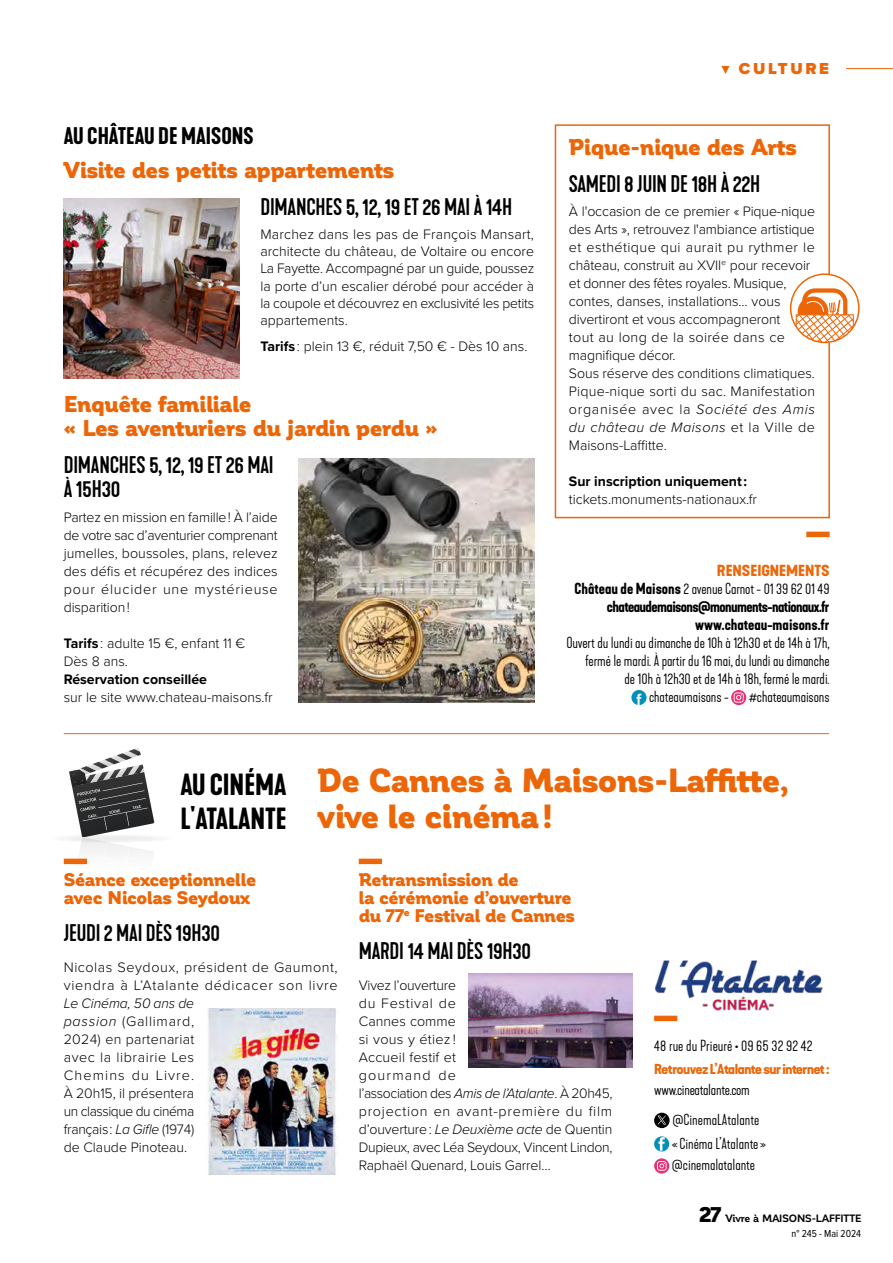
<style>
.page{position:relative;width:893px;height:1263px;background:#fff}
.page>*{position:absolute;margin:0;border:0;box-sizing:border-box;transform-origin:0 0}
.t1{font:900 33px/36px "Corporative";letter-spacing:-.02em;color:#ec6608}
.t2{font:600 28.5px/34.3px "Kapra Neue";letter-spacing:-.005em;color:#000}
.t3{font:500 22.5px/24px "Kapra Neue";letter-spacing:-.01em;color:#000}
.t4{font:900 22.5px/24px "Corporative";letter-spacing:-.015em;color:#ec6608}
.t5{font:600 22.5px "Kapra Neue";color:#000}
.t6{font:900 18px/18px "Corporative";letter-spacing:-.02em;color:#ec6608}
.t7{font:900 16.5px "Proxima Nova";letter-spacing:.16em;color:#ec6608}
.t8{font:300 15px/29.5px "Kapra Neue";letter-spacing:-.01em;color:#000}
.t9{font:600 15px/18px "Kapra Neue";letter-spacing:-.04em;color:#000;text-align:right}
.t10{font:300 14.25px/18px "Proxima Nova";color:#000;text-align:justify}
.t11{font:300 14.25px/18px "Proxima Nova";letter-spacing:.04em;color:#000}
.t12{font:700 14.25px "Proxima Nova";color:#000}
.t13{font:700 expanded 13.5px "Kapra Neue";letter-spacing:-.03em;color:#ec6608}
.t14{font:700 10.5px "Corporative";letter-spacing:-.015em;color:#000}
.t15{font:10.5px "Proxima Nova Cond";color:#000}
.s1{font-weight:700}
.s2{font-style:italic}
.s3{font-weight:700;font-stretch:expanded;color:#ec670a}
.s4{font-weight:300}
.s5{font-weight:900;font-size:21px}
</style>
<div class="page">
<hr style="left:846px;top:68px;width:47px;height:1px;background:#ec6608">
<svg style="left:721px;top:66px;width:8px;height:8px"></svg>
<svg style="left:63px;top:748px;width:97px;height:117px"></svg>
<svg style="left:654px;top:1113px;width:16px;height:15px"></svg>
<svg style="left:657px;top:1116px;width:9px;height:8px"></svg>
<div style="left:654px;top:1136px;width:15px;height:15px;background:#0090b8;border-radius:50%"></div>
<svg style="left:658px;top:1137px;width:7px;height:14px"></svg>
<svg style="left:654px;top:1158px;width:15px;height:15px"></svg>
<img style="left:655px;top:960px;width:168px;height:50px">
<div style="left:654px;top:1016px;width:23px;height:5px;background:#ec670a"></div>
<div style="left:555px;top:124px;width:275px;height:394px;border:2px solid #ec6608"></div>
<hr style="left:64px;top:733px;width:765px;height:1px;background:#ec670a">
<div style="left:806px;top:532px;width:24px;height:5px;background:#ec6608"></div>
<div style="left:631px;top:690px;width:15px;height:15px;background:#0090b8;border-radius:50%"></div>
<svg style="left:636px;top:694px;width:5px;height:11px"></svg>
<svg style="left:731px;top:690px;width:15px;height:15px"></svg>
<svg style="left:734px;top:692px;width:10px;height:10px"></svg>
<img style="left:64px;top:198px;width:175px;height:180px">
<img style="left:299px;top:459px;width:235px;height:243px">
<div style="left:359px;top:859px;width:23px;height:5px;background:#ec670a"></div>
<div style="left:64px;top:859px;width:23px;height:5px;background:#ec670a"></div>
<img style="left:207px;top:1008px;width:131px;height:166px">
<img style="left:469px;top:973px;width:163px;height:94px">
<svg style="left:791px;top:274px;width:68px;height:68px"></svg>
<svg style="left:795px;top:286px;width:59px;height:56px"></svg>
<div style="left:790px;top:273px;width:70px;height:70px;border:2px solid #ec6608;border-radius:50%"></div>
<h3 class="t5" style="left:64px;top:122px;width:191px">AU CHÂTEAU DE MAISONS</h3>
<h3 class="t4" style="left:64px;top:159px;width:332px">Visite des petits appartements</h3>
<h3 class="t3" style="left:260px;top:195px;width:253px">DIMANCHES 5, 12, 19 ET 26 MAI À 14H</h3>
<p class="t10" style="left:260px;top:225px;width:275px;line-height:17.2px">Marchez dans les pas de François Mansart, architecte du château, de Voltaire ou encore La Fayette. Accompagné par un guide, poussez la porte d’un escalier dérobé pour accéder à la coupole et découvrez en exclusivité les petits appartements.</p>
<p class="t10" style="left:260px;top:336px;width:268px"><span class="s1">Tarifs</span> : plein 13 €, réduit 7,50 € - Dès 10 ans.</p>
<h3 class="t4" style="left:64px;top:393px;width:375px">Enquête familiale<br>« Les aventuriers du jardin perdu »</h3>
<h3 class="t3" style="left:64px;top:453px;width:211px">DIMANCHES 5, 12, 19 ET 26 MAI<br>À 15H30</h3>
<p class="t10" style="left:64px;top:507px;width:216px">Partez en mission en famille ! À l’aide de votre sac d’aventurier comprenant jumelles, boussoles, plans, relevez des défis et récupérez des indices pour élucider une mystérieuse disparition !</p>
<p class="t10" style="left:64px;top:633px;width:183px"><span class="s1">Tarifs</span> : adulte 15 €, enfant 11 €<br>Dès 8 ans.</p>
<p class="t12" style="left:64px;top:669px;width:145px">Réservation conseillée</p>
<p class="t10" style="left:64px;top:687px;width:210px">sur le site www.chateau-maisons.fr</p>
<p class="t7" style="left:739px;top:56px;width:92px">CULTURE</p>
<h3 class="t4" style="left:569px;top:135px;width:230px">Pique-nique des Arts</h3>
<h3 class="t3" style="left:569px;top:172px;width:193px">SAMEDI 8 JUIN DE 18H À 22H</h3>
<p class="t10" style="left:569px;top:201px;width:248px;text-align:left">À l'occasion de ce premier « Pique-nique des Arts », retrouvez l'ambiance artistique et esthétique qui aurait pu rythmer le château, construit au XVII<sup>e</sup> pour recevoir et donner des fêtes royales. Musique, contes, danses, installations... vous divertiront et vous accompagneront<br>tout au long de la soirée dans ce magnifique décor.<br>Sous réserve des conditions climatiques.<br>Pique-nique sorti du sac. Manifestation organisée avec la <span class="s2">Société des Amis du château de Maisons</span> et la Ville de Maisons-Laffitte.</p>
<p class="t12" style="left:569px;top:471px;width:180px">Sur inscription uniquement :</p>
<p class="t10" style="left:569px;top:489px;width:190px">tickets.monuments-nationaux.fr</p>
<p class="t9" style="left:574px;top:562px;width:257px"><span class="s3">RENSEIGNEMENTS<br></span>Château de Maisons <span class="s4">2 avenue Carnot - 01 39 62 01 49 </span>chateaudemaisons@monuments-nationaux.fr www.chateau-maisons.fr</p>
<p class="t8" style="left:566px;top:628px;width:265px">Ouvert du lundi au dimanche de 10h à 12h30 et de 14h à 17h,</p>
<p class="t8" style="left:585px;top:646px;width:246px">fermé le mardi. À partir du 16 mai, du lundi au dimanche</p>
<p class="t8" style="left:624px;top:664px;width:207px">de 10h à 12h30 et de 14h à 18h, fermé le mardi.</p>
<p class="t8" style="left:649px;top:682px;width:81px">chateaumaisons -</p>
<p class="t8" style="left:749px;top:682px;width:82px">#chateaumaisons</p>
<h2 class="t2" style="left:180px;top:768px;width:108px">AU CINÉMA<br>L'ATALANTE</h2>
<h1 class="t1" style="left:317px;top:763px;width:473px">De Cannes à Maisons-Laffitte, vive le cinéma!</h1>
<p class="t6" style="left:64px;top:871px;width:194px">Séance exceptionnelle avec Nicolas Seydoux</p>
<h3 class="t3" style="left:64px;top:921px;width:158px">JEUDI 2 MAI DÈS 19H30</h3>
<p class="t11" style="left:64px;top:957px;width:275px">Nicolas Seydoux, président de Gaumont, viendra à L’Atalante dédicacer son livre</p>
<p class="t10" style="left:64px;top:993px;width:132px"><span class="s2">Le Cinéma, 50 ans de passion</span> (Gallimard, 2024) en partenariat avec la librairie Les Chemins du Livre.<br>À 20h15, il présentera un classique du cinéma français : <span class="s2">La Gifle</span> (1974) de Claude Pinoteau.</p>
<p class="t6" style="left:359px;top:871px;width:218px">Retransmission de<br>la cérémonie d’ouverture du 77<sup>e</sup> Festival de Cannes</p>
<h3 class="t3" style="left:359px;top:939px;width:174px">MARDI 14 MAI DÈS 19H30</h3>
<p class="t10" style="left:359px;top:975px;width:255px;text-align:left">Vivez l’ouverture<br>du Festival de<br>Cannes comme<br>si vous y étiez !<br>Accueil festif et<br>gourmand de<br>l’association des <span class="s2">Amis de l’Atalante</span>. À 20h45, projection en avant-première du film d’ouverture : <span class="s2">Le Deuxième acte</span> de Quentin<br>Dupieux, avec Léa Seydoux, Vincent Lindon,<br>Raphaël Quenard, Louis Garrel…</p>
<p class="t8" style="left:654px;top:1031px;width:160px">48 rue du Prieuré • 09 65 32 92 42</p>
<p class="t13" style="left:654px;top:1060px;width:177px">Retrouvez L’Atalante sur internet:</p>
<p class="t8" style="left:672px;top:1075px;width:89px;text-indent:-18px">www.cineatalante.com @CinemaLAtalante</p>
<p class="t8" style="left:672px;top:1133px;width:96px;line-height:21px">« Cinéma L’Atalante» @cinemalatalante</p>
<p class="t14" style="left:699px;top:1212px;width:163px"><span class="s5">27</span> Vivre à MAISONS-LAFFITTE</p>
<p class="t15" style="left:791px;top:1228px;width:71px">n° 245 - Mai 2024</p>
</div>
